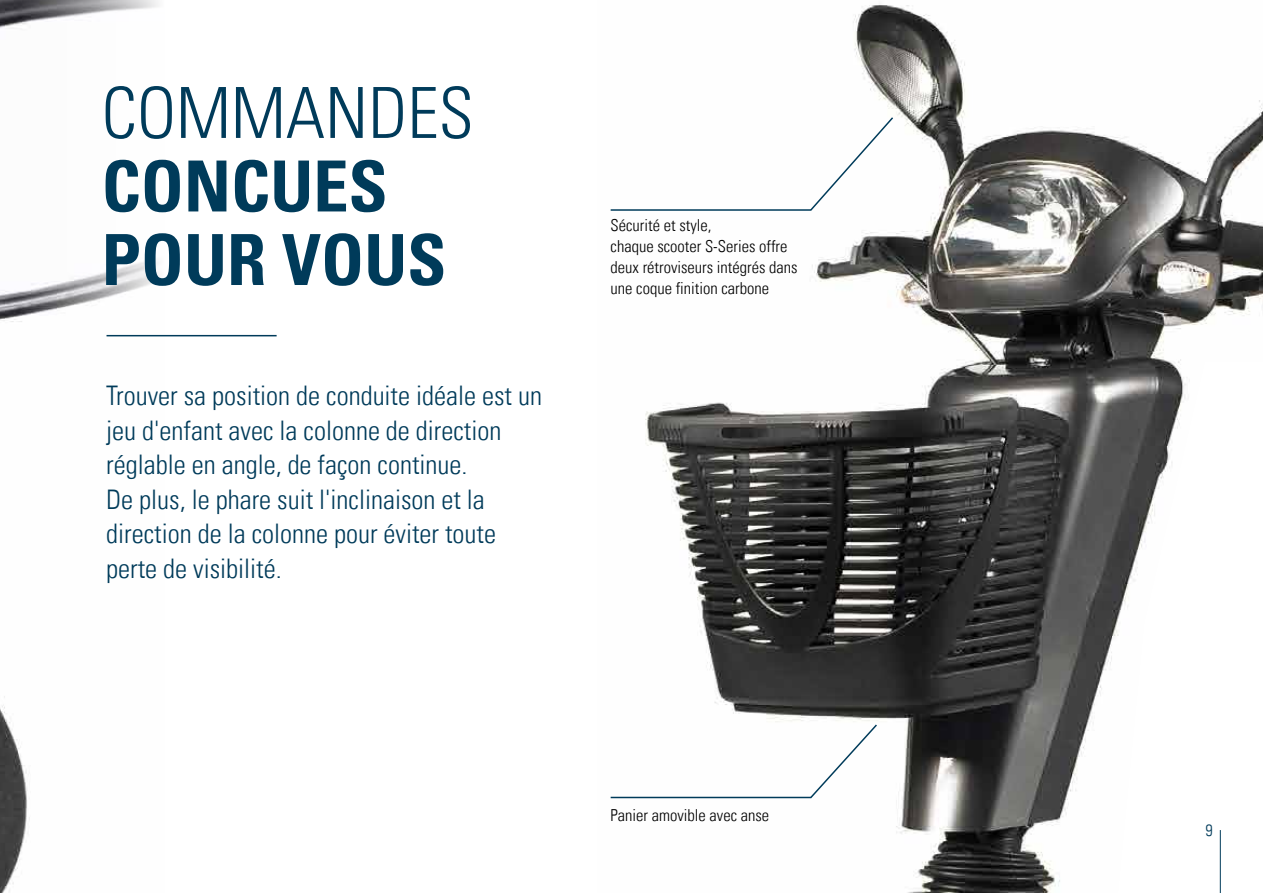
<style>
.page{position:relative;width:1263px;height:893px;background:#fff}
.page>*{position:absolute;margin:0;border:0;box-sizing:border-box;transform-origin:0 0}
.t1{font:70.5px/73.5px "Univers Com 67 Bold Cond";color:#003b5a}
.t2{font:70.5px "Univers Com 47 Light Cond";color:#003b5a}
.t3{font:27px/34.5px "Univers Com 47 Light Cond";color:#003b5a}
.t4{font:16.5px/21px "Univers Com 47 Light Cond";color:#000}
.t5{font:16.5px "Univers Com 47 Light Cond";color:#003b5a}
</style>
<div class="page">
<img style="left:645px;top:5px;width:618px;height:888px">
<svg style="left:610px;top:723px;width:268px;height:76px"></svg>
<svg style="left:610px;top:116px;width:285px;height:95px"></svg>
<hr style="left:107px;top:335px;width:170px;height:1px;background:#003b5a">
<hr style="left:1220px;top:830px;width:1px;height:63px;background:#003b5a">
<h1 class="t2" style="left:102px;top:71px;width:374px">CoMMANDES</h1>
<h1 class="t1" style="left:102px;top:149px;width:288px">CONCUES<br>POUR</h1>
<h1 class="t1" style="left:282px;top:223px;width:166px">VOUS</h1>
<p class="t3" style="left:106px;top:378px;width:437px">Trouver sa position de conduite idéale est un jeu d'enfant avec la colonne de direction réglable en angle, de façon continue.<br>De plus, le phare suit l'inclinaison et la direction de la colonne pour éviter toute perte de visibilité.</p>
<p class="t4" style="left:611px;top:215px;width:188px">Sécurité et style,<br>chaque scooter S-Series offre deux rétroviseurs intégrés dans une coque finition carbone</p>
<p class="t4" style="left:611px;top:804px;width:160px">Panier amovible avec anse</p>
<p class="t5" style="left:1205px;top:820px;width:9px">9</p>
</div>
